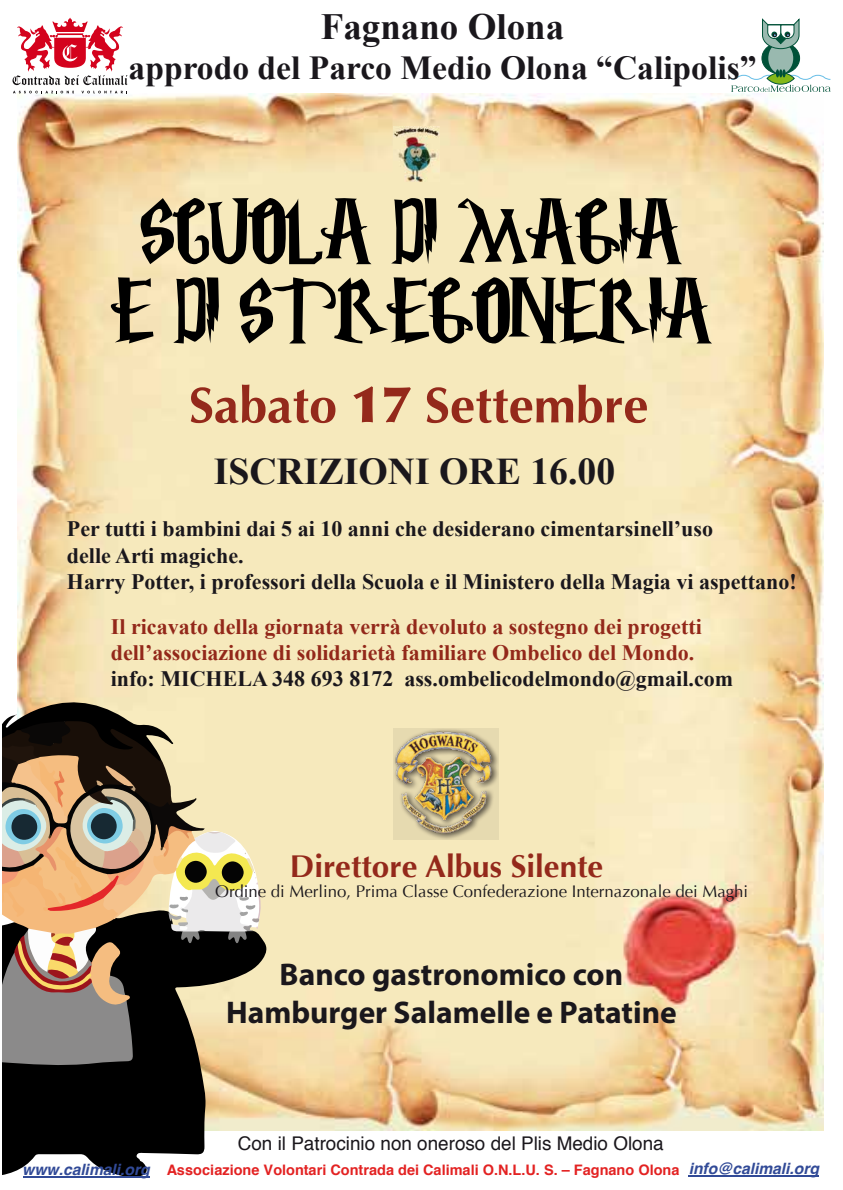
<style>
.page{position:relative;width:843px;height:1190px;background:#fff}
.page>*{position:absolute;margin:0;border:0;box-sizing:border-box;transform-origin:0 0}
.t1{font:700 50.3px "Optima";color:#94291b}
.t2{font:700 37.7px "Times New Roman";color:#1a171c}
.t3{font:700 36.9px "Times New Roman";color:#1a171c}
.t4{font:700 33.5px "Times New Roman";color:#1a171c}
.t5{font:700 31.4px/37.7px "Myriad Pro";color:#1a171c;text-align:center}
.t6{font:700 31.4px "Optima";color:#94291b}
.t7{font:700 22px/26.4px "Times New Roman";color:#1a171c}
.t8{font:700 22px/26.4px "Times New Roman";color:#93281a}
.t9{font:18.9px "Helvetica";color:#1a171c}
.t10{font:16.8px "Optima";color:#1a171c}
.t11{font:700 14.5px "Helvetica";color:#e32222}
.s1{font-weight:900}
.s2{font-style:italic;font-size:15.6px;color:#314a97}
</style>
<div class="page">
<img style="left:18px;top:93px;width:805px;height:1037px">
<svg style="left:111px;top:277px;width:600px;height:66px;background:#948c71"></svg>
<svg style="left:140px;top:198px;width:541px;height:66px;background:#928a70"></svg>
<svg style="left:393px;top:728px;width:105px;height:112px"></svg>
<img style="left:394px;top:721px;width:99px;height:119px">
<svg style="left:2px;top:909px;width:266px;height:267px;fill:#000"></svg>
<svg style="left:2px;top:697px;width:263px;height:370px;background:#9d8c72"></svg>
<svg style="left:87px;top:808px;width:36px;height:36px"></svg>
<div style="left:11px;top:814px;width:26px;height:26px;background:#172933;border-radius:50%"></div>
<div style="left:91px;top:813px;width:26px;height:26px;background:#172933;border-radius:50%"></div>
<img style="left:393px;top:126px;width:46px;height:55px">
<hr style="left:687px;top:1175px;width:131px;height:1px;background:#314a97">
<hr style="left:23px;top:1176px;width:127px;height:2px;background:#314a97">
<svg style="left:13px;top:91px;width:61px;height:2px"></svg>
<svg style="left:81px;top:91px;width:46px;height:2px"></svg>
<svg style="left:13px;top:17px;width:114px;height:68px"></svg>
<div style="left:761px;top:42px;width:38px;height:32px;background:#005138;border-radius:50%"></div>
<div style="left:761px;top:42px;width:38px;height:32px;border:1px solid #005138;border-radius:50%"></div>
<div style="left:768px;top:43px;width:25px;height:31px;background:#99b9af;border-radius:50%"></div>
<svg style="left:731px;top:69px;width:99px;height:23px"></svg>
<svg style="left:762px;top:19px;width:37px;height:30px"></svg>
<h3 class="t3" style="left:321px;top:1px;width:245px">Fagnano Olona</h3>
<h3 class="t4" style="left:128px;top:44px;width:629px">approdo del Parco Medio Olona “Calipolis”</h3>
<h1 class="t1" style="left:189px;top:376px;width:461px">Sabato <span class="s1">17</span> Settembre</h1>
<h2 class="t2" style="left:213px;top:445px;width:403px">ISCRIZIONI ORE 16.00</h2>
<p class="t7" style="left:67px;top:515px;width:731px">Per tutti i bambini dai 5 ai 10 anni che desiderano cimentarsinell’uso<br>delle Arti magiche.<br>Harry Potter, i professori della Scuola e il Ministero della Magia vi aspettano!</p>
<p class="t8" style="left:111px;top:613px;width:592px">Il ricavato della giornata verrà devoluto a sostegno dei progetti dell’associazione di solidarietà familiare Ombelico del Mondo.</p>
<p class="t7" style="left:111px;top:665px;width:623px">info: MICHELA 348 693 8172 ass.ombelicodelmondo@gmail.com</p>
<h3 class="t6" style="left:290px;top:848px;width:315px">Direttore Albus Silente</h3>
<p class="t10" style="left:215px;top:881px;width:534px">Ordine di Merlino, Prima Classe Confederazione Internazonale dei Maghi</p>
<h3 class="t5" style="left:226px;top:955px;width:452px">Banco gastronomico con<br>Hamburger Salamelle e Patatine</h3>
<p class="t9" style="left:238px;top:1129px;width:427px">Con il Patrocinio non oneroso del Plis Medio Olona</p>
<p class="t11" style="left:22px;top:1158px;width:798px"><span class="s2">www.calimali.org</span> Associazione Volontari Contrada dei Calimali O.N.L.U. S. – Fagnano Olona <span class="s2">info@calimali.org</span></p>
</div>
